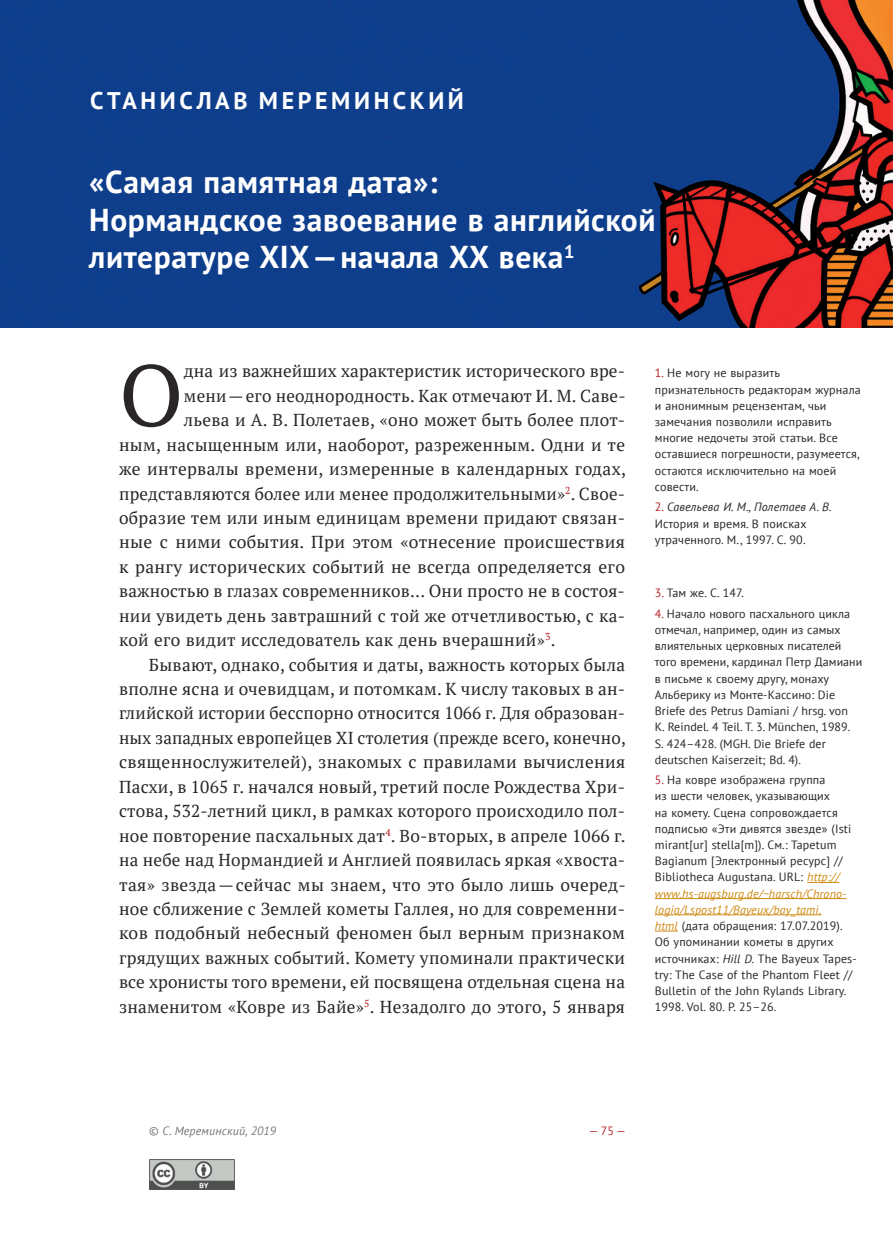
<style>
.page{position:relative;width:893px;height:1251px;background:#fff}
.page>*{position:absolute;margin:0;border:0;box-sizing:border-box;transform-origin:0 0}
.ПЕРВЫЙ_АБЗАЦ{font:87px "PT Serif";color:#292529}
.h1_статья{font:700 31.5px/37.5px "PT Sans";letter-spacing:.02em;color:#fff}
.АВТОР{font:700 24px "PT Sans";letter-spacing:.15em;color:#fff}
.ТЕКСТ{font:17.25px/24.5px "PT Serif";letter-spacing:.015em;color:#292529;text-align:justify}
.ПЕРВЫЙ_АБЗАЦ-2{font:17.25px "PT Serif";letter-spacing:.015em;color:#292529}
.сноска{font:12px/16.2px "PT Sans";letter-spacing:.015em;color:#292529}
.t1{font:italic 12px "PT Sans";letter-spacing:.015em;color:#777}
.t2{font:12px "PT Sans";color:#b62024}
.s1{color:#b62024}
.s2{font-style:italic}
.s3{font-style:italic;color:#ce8911}
</style>
<div class="page">
<img style="left:0;top:0;width:893px;height:327px">
<img style="left:150px;top:1159px;width:85px;height:29px">
<hr style="left:807px;top:881px;width:32px;height:1px;background:#ce8911">
<hr style="left:655px;top:898px;width:191px;height:1px;background:#ce8911">
<hr style="left:655px;top:914px;width:166px;height:1px;background:#ce8911">
<svg style="left:655px;top:930px;width:23px;height:1px"></svg>
<p class="АВТОР" style="left:90px;top:84px;width:375px">СТАНИСЛАВ МЕРЕМИНСКИЙ</p>
<p class="h1_статья" style="left:89px;top:163px;width:568px">«Самая памятная дата»:<br>Нормандское завоевание в английской литературе XIX—начала ХХ века<sup>1</sup></p>
<p class="ПЕРВЫЙ_АБЗАЦ" style="left:119px;top:339px;width:66px">О</p>
<p class="ПЕРВЫЙ_АБЗАЦ-2" style="left:184px;top:360px;width:443px">дна из важнейших характеристик исторического вре-</p>
<p class="ПЕРВЫЙ_АБЗАЦ-2" style="left:184px;top:384px;width:443px">мени—его неоднородность. Как отмечают И. М. Саве-</p>
<p class="ПЕРВЫЙ_АБЗАЦ-2" style="left:184px;top:409px;width:443px">льева и А. В. Полетаев, «оно может быть более плот-</p>
<p class="ПЕРВЫЙ_АБЗАЦ-2" style="left:119px;top:433px;width:507px">ным, насыщенным или, наоборот, разреженным. Одни и те</p>
<p class="ПЕРВЫЙ_АБЗАЦ-2" style="left:119px;top:457px;width:508px">же интервалы времени, измеренные в календарных годах,</p>
<p class="ПЕРВЫЙ_АБЗАЦ-2" style="left:119px;top:482px;width:507px">представляются более или менее продолжительными»<sup>2</sup>. Свое-</p>
<p class="ПЕРВЫЙ_АБЗАЦ-2" style="left:119px;top:506px;width:507px">образие тем или иным единицам времени придают связан-</p>
<p class="ПЕРВЫЙ_АБЗАЦ-2" style="left:119px;top:531px;width:507px">ные с ними события. При этом «отнесение происшествия</p>
<p class="ПЕРВЫЙ_АБЗАЦ-2" style="left:119px;top:555px;width:507px">к рангу исторических событий не всегда определяется его</p>
<p class="ПЕРВЫЙ_АБЗАЦ-2" style="left:119px;top:580px;width:507px">важностью в глазах современников… Они просто не в состоя-</p>
<p class="ПЕРВЫЙ_АБЗАЦ-2" style="left:119px;top:604px;width:507px">нии увидеть день завтрашний с той же отчетливостью, с ка-</p>
<p class="ПЕРВЫЙ_АБЗАЦ-2" style="left:119px;top:628px;width:438px">кой его видит исследователь как день вчерашний»<sup>3</sup>.</p>
<p class="ТЕКСТ" style="left:119px;top:652px;width:508px;text-indent:30px">Бывают, однако, события и даты, важность которых была вполне ясна и очевидцам, и потомкам. К числу таковых в ан&shy;глийской истории бесспорно относится 1066 г. Для образован&shy;ных западных европейцев XI столетия (прежде всего, конечно, священнослужителей), знакомых с правилами вычисления Пасхи, в 1065 г. начался новый, третий после Рождества Хри&shy;стова, 532-летний цикл, в рамках которого происходило пол&shy;ное повторение пасхальных дат<sup>4</sup>. Во-вторых, в апреле 1066 г. на небе над Нормандией и Англией появилась яркая «хвоста&shy;тая» звезда—сейчас мы знаем, что это было лишь очеред&shy;ное сближение с Землей кометы Галлея, но для современни&shy;ков подобный небесный феномен был верным признаком грядущих важных событий. Комету упоминали практически все хронисты того времени, ей посвящена отдельная сцена на знаменитом «Ковре из Байе»<sup>5</sup>. Незадолго до этого, 5 января</p>
<p class="сноска" style="left:655px;top:364px;width:207px"><span class="s1">1.</span> Не могу не выразить признательность редакторам журнала и анонимным рецензентам, чьи замечания позволили исправить многие недочеты этой статьи. Все оставшиеся погрешности, разумеется, остаются исключительно на моей совести.</p>
<p class="сноска" style="left:655px;top:498px;width:178px"><span class="s1">2.</span> <span class="s2">Савельева И. М., Полетаев А. В.<br></span>История и время. В поисках утраченного. М., 1997. С. 90.</p>
<p class="сноска" style="left:655px;top:584px;width:91px"><span class="s1">3.</span> Там же. С. 147.</p>
<p class="сноска" style="left:655px;top:605px;width:209px"><span class="s1">4.</span> Начало нового пасхального цикла отмечал, например, один из самых влиятельных церковных писателей того времени, кардинал Петр Дамиани в письме к своему другу, монаху Альберику из Монте-Кассино: Die Briefe des Petrus Damiani / hrsg. von<br>K. Reindel. 4 Teil. T. 3. München, 1989.<br>S. 424–428. (MGH. Die Briefe der deutschen Kaiserzeit; Bd. 4).</p>
<p class="сноска" style="left:655px;top:771px;width:203px"><span class="s1">5.</span> На ковре изображена группа<br>из шести человек, указывающих<br>на комету. Сцена сопровождается подписью «Эти дивятся звезде» (Isti mirant[ur] stella[m]). См.: Tapetum Bagianum [Электронный ресурс] // Bibliotheca Augustana. URL: <span class="s3">http:// www.hs-augsburg.de/~harsch/Chrono&shy;logia/Lspost11/Bayeux/bay_tami.<br>html</span> (дата обращения: 17.07.2019).<br>Об упоминании кометы в других источниках: <span class="s2">Hill D.</span> The Bayeux Tapes&shy;try: The Case of the Phantom Fleet // Bulletin of the John Rylands Library.<br>1998. Vol. 80. P. 25–26.</p>
<p class="t1" style="left:149px;top:1122px;width:129px">© С. Мереминский, 2019</p>
<p class="t2" style="left:589px;top:1122px;width:39px">— 75 —</p>
</div>
